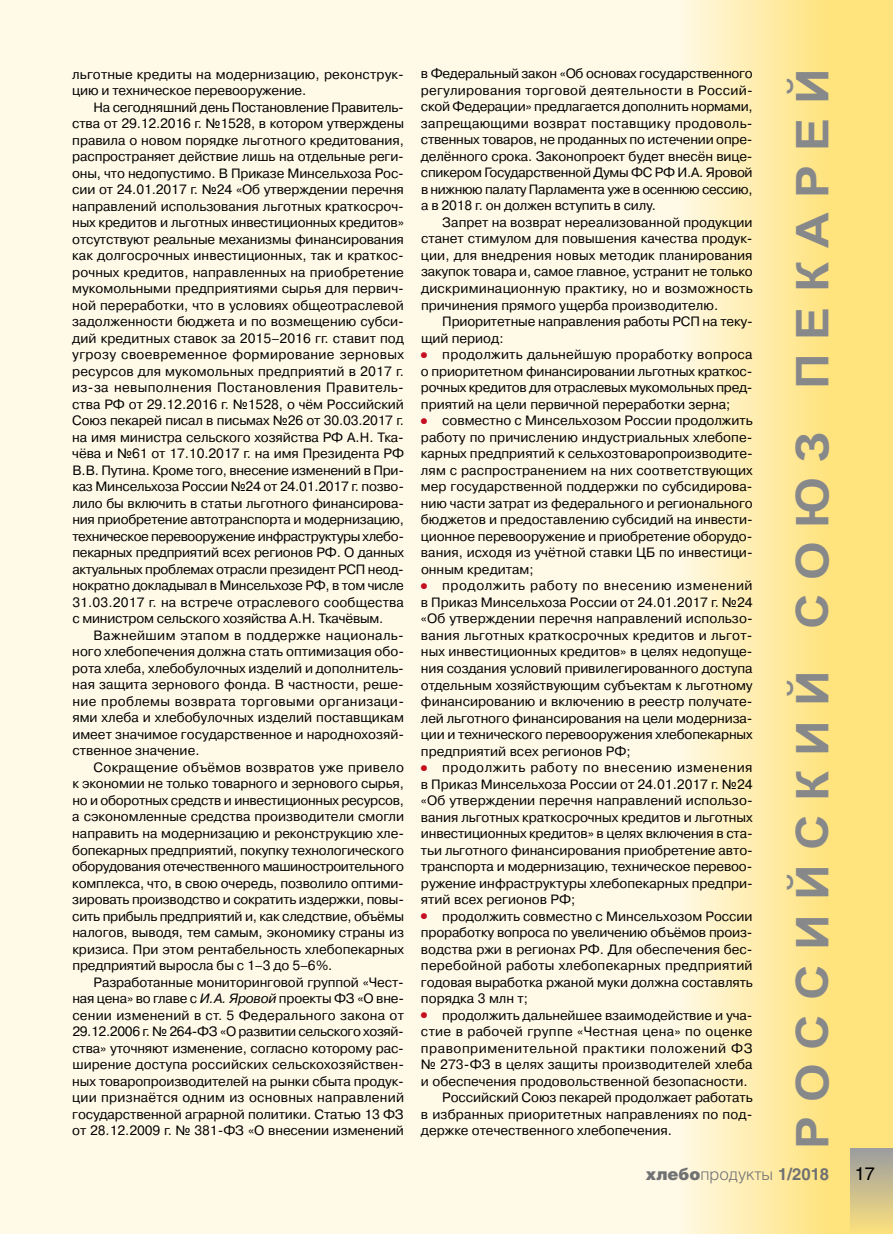
<style>
.page{position:relative;width:893px;height:1234px;background:#fff}
.page>*{position:absolute;margin:0;border:0;box-sizing:border-box;transform-origin:0 0}
.t1{font:700 45px "Arial";letter-spacing:.285em;color:#87888a;scale:1.1 1}
.t2{font:18px "Helios";color:#000}
.t3{font:300 16.5px "Helios";color:#707173}
.t4{font:13.5px/16.5px "Pragmatica C";color:#000;text-align:justify}
.t5{font:13.5px "Pragmatica C";letter-spacing:.02em;color:#000}
.t6{font:13.5px "Pragmatica C";letter-spacing:.035em;color:#000}
.s1{font-style:italic}
.s2{color:#c50e1f}
.s3{font-weight:900}
.s4{font-weight:700}
</style>
<div class="page">
<div style="left:0;top:0;width:893px;height:1233px;background:#fffae8"></div>
<div style="left:829px;top:0;width:64px;height:1233px;background:#ffe37d"></div>
<div style="left:676px;top:0;width:153px;height:1233px;background:linear-gradient(to right,#fff9e7,#ffe37d)"></div>
<div style="left:850px;top:1148px;width:43px;height:85px;background:linear-gradient(to bottom,#9b9c9f,#fce07d)"></div>
<p class="t4" style="left:72px;top:66px;width:333px">льготные кредиты на модернизацию, реконструк&shy;цию и техническое перевооружение.</p>
<p class="t4" style="left:72px;top:99px;width:333px;text-indent:21px">На сегодняшний день Постановление Правитель&shy;ства от 29.12.2016 г. №1528, в котором утверждены правила о новом порядке льготного кредитования, распространяет действие лишь на отдельные реги&shy;оны, что недопустимо. В Приказе Минсельхоза Рос&shy;сии от 24.01.2017 г. №24 «Об утверждении перечня направлений использования льготных краткосроч&shy;ных кредитов и льготных инвестиционных кредитов» отсутствуют реальные механизмы финансирования как долгосрочных инвестиционных, так и краткос&shy;рочных кредитов, направленных на приобретение мукомольными предприятиями сырья для первич&shy;ной переработки, что в условиях общеотраслевой задолженности бюджета и по возмещению субси&shy;дий кредитных ставок за 2015–2016 гг. ставит под угрозу своевременное формирование зерновых ресурсов для мукомольных предприятий в 2017 г. из‑за невыполнения Постановления Правитель&shy;ства РФ от 29.12.2016 г. №1528, о чём Российский Союз пекарей писал в письмах №26 от 30.03.2017 г. на имя министра сельского хозяйства РФ А.Н. Тка&shy;чёва и №61 от 17.10.2017 г. на имя Президента РФ В.В. Путина. Кроме того, внесение изменений в При&shy;каз Минсельхоза России №24 от 24.01.2017 г. позво&shy;лило бы включить в статьи льготного финансирова&shy;ния приобретение автотранс-порта и модернизацию, техническое перевооружение инфраструктуры хлебо&shy;пекарных предприятий всех регионов РФ. О данных актуальных проблемах отрасли президент РСП неод&shy;нократно докладывал в Минсельхозе РФ, в том числе 31.03.2017 г. на встрече отраслевого сообщества с министром сельского хозяйства А.Н. Ткачёвым.</p>
<p class="t4" style="left:72px;top:627px;width:333px;text-indent:21px">Важнейшим этапом в поддержке националь&shy;ного хлебопечения должна стать оптимизация обо&shy;рота хлеба, хлебобулочных изделий и дополнитель&shy;ная защита зернового фонда. В частности, реше&shy;ние проблемы возврата торговыми организаци&shy;ями хлеба и хлебобулочных изделий поставщикам имеет значимое государственное и народнохозяй&shy;ственное значение.</p>
<p class="t4" style="left:72px;top:759px;width:333px;text-indent:21px">Сокращение объёмов возвратов уже привело к экономии не только товарного и зернового сырья, но и оборотных средств и инвестиционных ресурсов, а сэкономленные средства производители смогли направить на модернизацию и реконструкцию хле&shy;бопекарных предприятий, покупку технологического оборудования отечественного машиностроительного комплекса, что, в свою очередь, позволило оптими&shy;зировать производство и сократить издержки, повы&shy;сить прибыль предприятий и, как следствие, объёмы налогов, выводя, тем самым, экономику страны из кризиса. При этом рентабельность хлебопекарных предприятий выросла бы с 1–3 до 5–6%.</p>
<p class="t4" style="left:72px;top:973px;width:333px;text-indent:21px">Разработанные мониторинговой группой «Чест&shy;ная цена» во главе с <span class="s1">И. А. Яровой</span> проекты ФЗ «О вне&shy;сении изменений в ст. 5 Федерального закона от 29.12.2006 г. № 264‑ФЗ «О развитии сельского хозяй&shy;ства» уточняют изменение, согласно которому рас&shy;ширение доступа российских сельскохозяйствен&shy;ных товаропроизводителей на рынки сбыта продук&shy;ции признаётся одним из основных направлений государственной аграрной политики. Статью 13 ФЗ от 28.12.2009 г. № 381‑ФЗ «О внесении изменений</p>
<p class="t4" style="left:421px;top:66px;width:333px">в Федеральный закон «Об основах государственного регулирования торговой деятельности в Россий&shy;ской Федерации» предлагается дополнить нормами, запрещающими возврат поставщику продоволь&shy;ственных товаров, не проданных по истечении опре&shy;делённого срока. Законопроект будет внесён вице&shy;спикером Государственной Думы ФС РФ И.А. Яровой в нижнюю палату Парламента уже в осеннюю сессию, а в 2018 г. он должен вступить в силу.</p>
<p class="t4" style="left:421px;top:214px;width:333px;text-indent:21px">Запрет на возврат нереализованной продукции станет стимулом для повышения качества продук&shy;ции, для внедрения новых методик планирования закупок товара и, самое главное, устранит не только дискриминационную практику, но и возможность причинения прямого ущерба производителю.</p>
<p class="t4" style="left:421px;top:313px;width:333px;text-indent:21px">Приоритетные направления работы РСП на теку&shy;щий период:</p>
<p class="t4" style="left:421px;top:346px;width:333px"><span class="s2">●</span> продолжить дальнейшую проработку вопроса о приоритетном финансировании льготных краткос&shy;рочных кредитов для отраслевых мукомольных пред&shy;приятий на цели первичной переработки зерна;</p>
<p class="t4" style="left:421px;top:412px;width:333px"><span class="s2">●</span> совместно с Минсельхозом России продолжить работу по причислению индустриальных хлебопе&shy;карных предприятий к сельхозтоваропроизводите&shy;лям с распространением на них соответствующих мер государственной поддержки по субсидирова&shy;нию части затрат из федерального и регионального бюджетов и предоставлению субсидий на инвести&shy;ционное перевооружение и приобретение оборудо&shy;вания, исходя из учётной ставки ЦБ по инвестици&shy;онным кредитам;</p>
<p class="t4" style="left:421px;top:577px;width:333px"><span class="s2">●</span> продолжить работу по внесению изменений в Приказ Минсельхоза России от 24.01.2017 г. №24 «Об утверждении перечня направлений использо&shy;вания льготных краткосрочных кредитов и льгот&shy;ных инвестиционных кредитов» в целях недопуще&shy;ния создания условий привилегированного доступа отдельным хозяйствующим субъектам к льготному финансированию и включению в реестр получате&shy;лей льготного финансирования на цели модерниза&shy;ции и технического перевооружения хлебопекарных предприятий всех регионов РФ;</p>
<p class="t4" style="left:421px;top:759px;width:333px"><span class="s2">●</span> продолжить работу по внесению изменения в Приказ Минсельхоза России от 24.01.2017 г. №24 «Об утверждении перечня направлений использо&shy;вания льготных краткосрочных кредитов и льготных инвестиционных кредитов» в целях включения в ста&shy;тьи льготного финансирования приобретение авто&shy;транспорта и модернизацию, техническое перевоо&shy;ружение инфраструктуры хлебопекарных предпри&shy;ятий всех регионов РФ;</p>
<p class="t4" style="left:421px;top:907px;width:333px"><span class="s2">●</span> продолжить совместно с Минсельхозом России проработку вопроса по увеличению объёмов произ&shy;водства ржи в регионах РФ. Для обеспечения бес&shy;перебойной работы хлебопекарных предприятий годовая выработка ржаной муки должна составлять порядка 3 млн т;</p>
<p class="t4" style="left:421px;top:1006px;width:333px"><span class="s2">●</span> продолжить дальнейшее взаимодействие и уча-</p>
<p class="t5" style="left:421px;top:1023px;width:333px">стие в рабочей группе «Честная цена» по оценке</p>
<p class="t6" style="left:421px;top:1040px;width:333px">правоприменительной практики положений ФЗ</p>
<p class="t4" style="left:421px;top:1056px;width:333px">№ 273‑ ФЗ в целях защиты производителей хлеба</p>
<p class="t4" style="left:421px;top:1072px;width:328px">и обеспечения продовольственной безопасности.</p>
<p class="t4" style="left:442px;top:1089px;width:312px">Российский Союз пекарей продолжает работать</p>
<p class="t4" style="left:421px;top:1105px;width:333px">в избранных приоритетных направлениях по под-</p>
<p class="t4" style="left:421px;top:1122px;width:253px">держке отечественного хлебопечения.</p>
<h1 class="t1" style="left:783px;top:1148px;width:983px;rotate:-90deg">РОССИЙСКИЙ СОЮЗ ПЕКАРЕЙ</h1>
<p class="t3" style="left:645px;top:1164px;width:185px"><span class="s3">хле-бо-</span>про-дук-ты <span class="s4">1/2018</span></p>
<h2 class="t2" style="left:855px;top:1162px;width:22px">17</h2>
</div>
